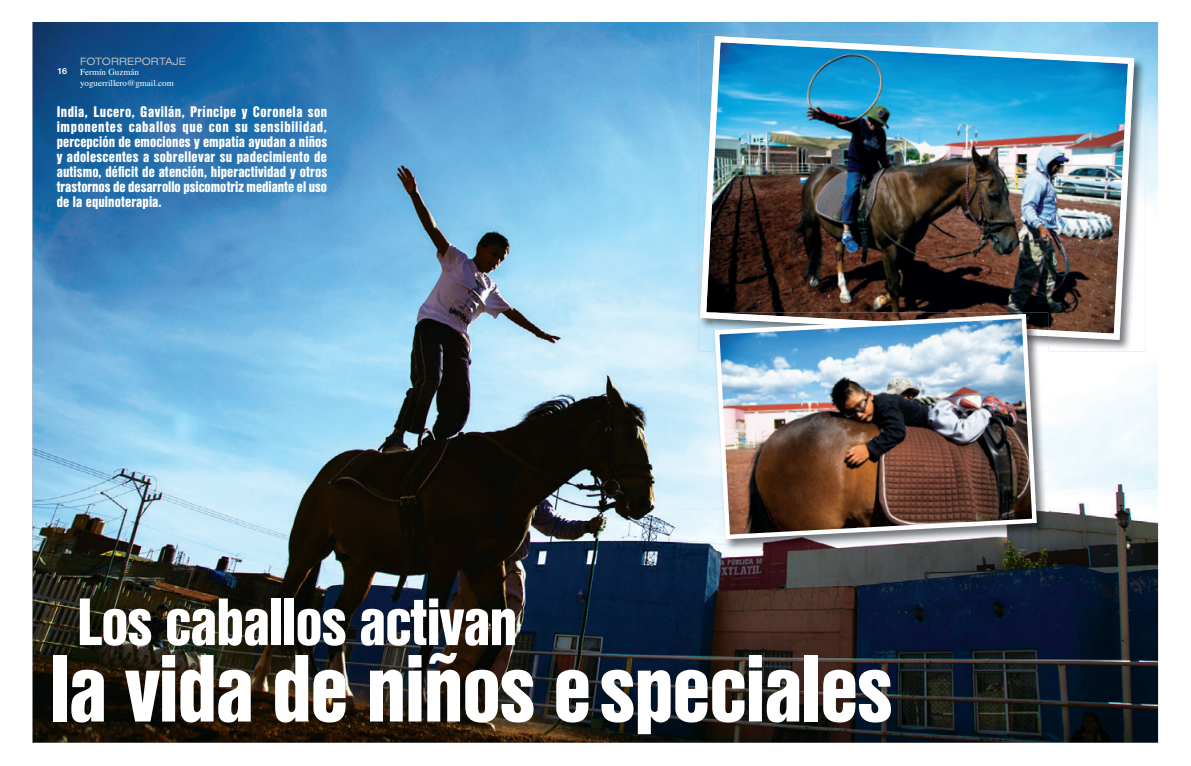
<style>
.page{position:relative;width:1191px;height:766px;background:#fff}
.page>*{position:absolute;margin:0;border:0;box-sizing:border-box;transform-origin:0 0}
.t1{font:99.7px "Nimbus Sans DOT Blac Cond";letter-spacing:-.015em;color:#fff}
.t2{font:69.8px "Nimbus Sans DOT Blac Cond";letter-spacing:-.015em;color:#fff}
.t3{font:16px/15px "Nimbus Sans DOT Blac Cond";letter-spacing:-.005em;color:#fff;text-align:justify}
.t4{font:11px "Nimbus San D Regu Exte";color:#bcbdc0}
.t5{font:9px/10.8px "Times";color:#fff}
.t6{font:700 9px "Nimbus Sans DOT";color:#fff}
</style>
<div class="page">
<img style="left:33px;top:22px;width:1125px;height:720px">
<img style="left:698px;top:35px;width:447px;height:35px">
<img style="left:698px;top:70px;width:14px;height:281px">
<img style="left:1111px;top:70px;width:34px;height:281px">
<img style="left:1048px;top:340px;width:63px;height:11px">
<img style="left:700px;top:36px;width:434px;height:304px">
<img style="left:713px;top:336px;width:335px;height:214px">
<img style="left:1039px;top:312px;width:9px;height:24px">
<img style="left:712px;top:311px;width:327px;height:230px">
<p class="t6" style="left:57px;top:66px;width:12px">16</p>
<p class="t4" style="left:80px;top:55px;width:107px">FOTORREPORTAJE</p>
<p class="t5" style="left:80px;top:66px;width:95px">Fermín Guzmán yoguerrillero@gmail.com</p>
<p class="t3" style="left:57px;top:104px;width:272px">India, Lucero, Gavilán, Príncipe y Coronela son imponentes caballos que con su sensibilidad, percepción de emociones y empatía ayudan a niños y adolescentes a sobrellevar su padecimiento de autismo, déficit de atención, hiperactividad y otros trastornos de desarrollo psicomotriz mediante el uso de la equinoterapia.</p>
<h2 class="t2" style="left:77px;top:582px;width:442px">Los caballos activan</h2>
<h1 class="t1" style="left:50px;top:631px;width:844px">la vida d e niños especiales</h1>
</div>
